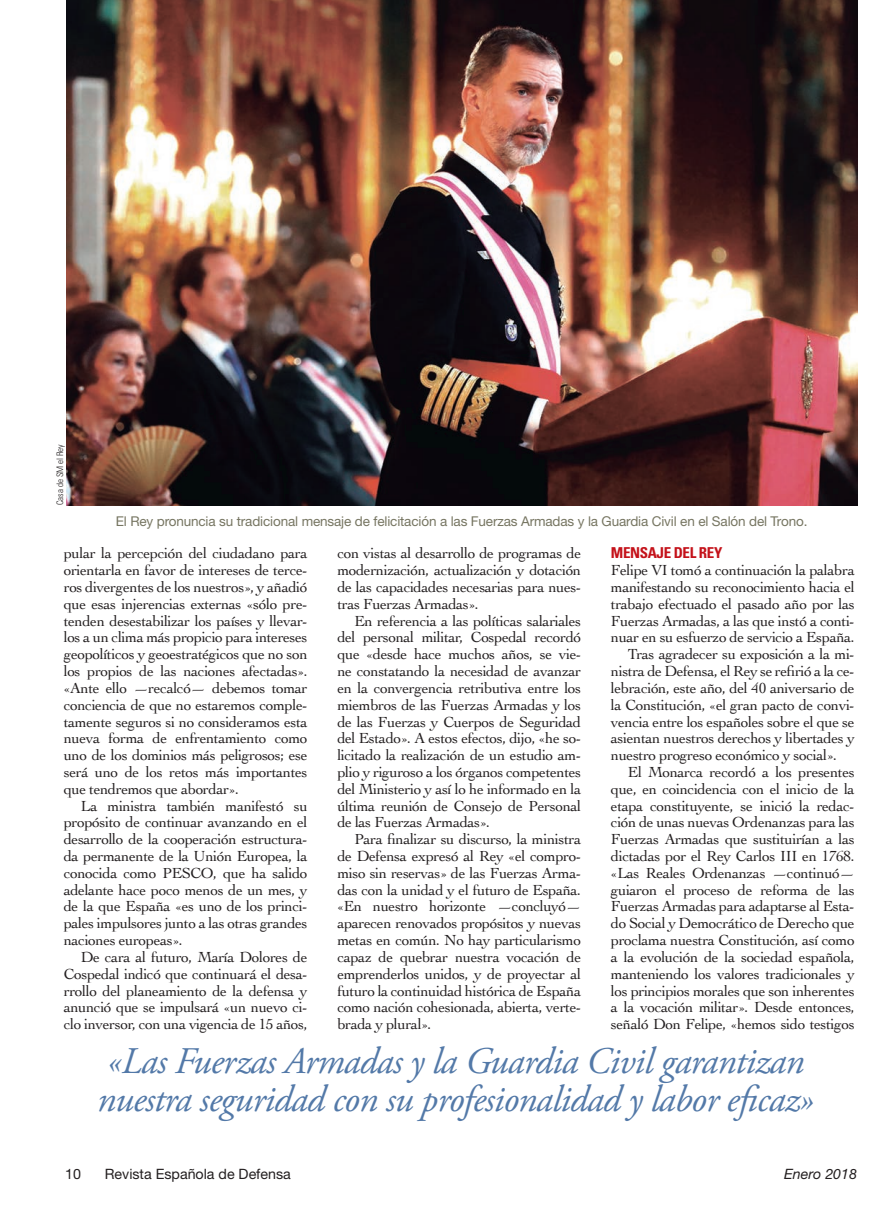
<style>
.page{position:relative;width:893px;height:1217px;background:#fff}
.page>*{position:absolute;margin:0;border:0;box-sizing:border-box;transform-origin:0 0}
.t1{font:italic 37.5px/37.5px "Adobe Garamond Pro";letter-spacing:-.02em;color:#5379a8}
.t2{font:15.3px/16.8px "Cochin";letter-spacing:-.025em;color:#231f20;text-align:justify}
.t3{font:700 condensed 15px "Univers";letter-spacing:-.025em;color:#c4121a}
.t4{font:14.25px "Helvetica Neue";color:#231f20}
.t5{font:italic 14.25px "Helvetica Neue";color:#231f20}
.t6{font:13.5px "Helvetica Neue";letter-spacing:-.01em;color:#767561}
.t7{font:300 condensed 9px "Univers";letter-spacing:-.005em;color:#231f20}
</style>
<div class="page">
<img style="left:66px;top:0;width:791px;height:505px">
<p class="t7" style="left:54px;top:505px;width:62px;rotate:-90deg">Casa de SM el Rey</p>
<p class="t6" style="left:116px;top:512px;width:693px">El Rey pronuncia su tradicional mensaje de felicitación a las Fuerzas Armadas y la Guardia Civil en el Salón del Trono.</p>
<p class="t2" style="left:337px;top:544px;width:245px">con vistas al desarrollo de programas de modernización, actualización y dotación de las capacidades necesarias para nues&shy;tras Fuerzas Armadas».</p>
<p class="t2" style="left:337px;top:611px;width:245px;text-indent:17px">En referencia a las políticas salariales del personal militar, Cospedal recordó que «desde hace muchos años, se vie&shy;ne constatando la necesidad de avanzar en la convergencia retributiva entre los miembros de las Fuerzas Armadas y los de las Fuerzas y Cuerpos de Seguridad del Estado». A estos efectos, dijo, «he so&shy;licitado la realización de un estudio am&shy;plio y riguroso a los órganos competentes del Ministerio y así lo he informado en la última reunión de Consejo de Personal de las Fuerzas Armadas».</p>
<p class="t2" style="left:337px;top:830px;width:245px;text-indent:17px">Para finalizar su discurso, la ministra de Defensa expresó al Rey «el compro&shy;miso sin reservas» de las Fuerzas Arma&shy;das con la unidad y el futuro de España. «En nuestro horizonte —concluyó— aparecen renovados propósitos y nuevas metas en común. No hay particularismo capaz de quebrar nuestra vocación de emprenderlos unidos, y de proyectar al futuro la continuidad histórica de España como nación cohesionada, abierta, verte&shy;brada y plural».</p>
<h1 class="t1" style="left:97px;top:1043px;width:719px">«Las Fuerzas Armadas y la Guardia Civil garantizan nuestra seguridad con su profesionalidad y labor eficaz»</h1>
<p class="t3" style="left:611px;top:543px;width:113px">MENSAJE DEL REY</p>
<p class="t2" style="left:611px;top:561px;width:245px">Felipe VI tomó a continuación la palabra</p>
<p class="t2" style="left:611px;top:578px;width:245px">manifestando su reconocimiento hacia el</p>
<p class="t2" style="left:611px;top:594px;width:245px">trabajo efectuado el pasado año por las</p>
<p class="t2" style="left:611px;top:611px;width:245px">Fuerzas Armadas, a las que instó a conti-</p>
<p class="t2" style="left:611px;top:628px;width:245px">nuar en su esfuerzo de servicio a España.</p>
<p class="t2" style="left:628px;top:645px;width:228px">Tras agradecer su exposición a la mi-</p>
<p class="t2" style="left:611px;top:662px;width:245px">nistra de Defensa, el Rey se refirió a la ce-</p>
<p class="t2" style="left:611px;top:678px;width:245px">lebración, este año, del 40 aniversario de</p>
<p class="t2" style="left:611px;top:695px;width:245px">la Constitución, «el gran pacto de convi-</p>
<p class="t2" style="left:611px;top:712px;width:245px">vencia entre los españoles sobre el que se</p>
<p class="t2" style="left:611px;top:729px;width:245px">asientan nuestros derechos y libertades y</p>
<p class="t2" style="left:611px;top:746px;width:228px">nuestro progreso económico y social».</p>
<p class="t2" style="left:628px;top:762px;width:228px">El Monarca recordó a los presentes</p>
<p class="t2" style="left:611px;top:779px;width:245px">que, en coincidencia con el inicio de la</p>
<p class="t2" style="left:611px;top:796px;width:245px">etapa constituyente, se inició la redac-</p>
<p class="t2" style="left:611px;top:813px;width:245px">ción de unas nuevas Ordenanzas para las</p>
<p class="t2" style="left:611px;top:830px;width:245px">Fuerzas Armadas que sustituirían a las</p>
<p class="t2" style="left:611px;top:846px;width:245px">dictadas por el Rey Carlos III en 1768.</p>
<p class="t2" style="left:611px;top:863px;width:245px">«Las Reales Ordenanzas —continuó—</p>
<p class="t2" style="left:611px;top:880px;width:245px">guiaron el proceso de reforma de las</p>
<p class="t2" style="left:611px;top:897px;width:245px">Fuerzas Armadas para adaptarse al Esta-</p>
<p class="t2" style="left:611px;top:914px;width:245px">do Social y Democrático de Derecho que</p>
<p class="t2" style="left:611px;top:930px;width:245px">proclama nuestra Constitución, así como</p>
<p class="t2" style="left:611px;top:947px;width:245px">a la evolución de la sociedad española,</p>
<p class="t2" style="left:611px;top:964px;width:245px">manteniendo los valores tradicionales y</p>
<p class="t2" style="left:611px;top:981px;width:245px">los principios morales que son inherentes</p>
<p class="t2" style="left:611px;top:998px;width:245px">a la vocación militar». Desde entonces,</p>
<p class="t2" style="left:611px;top:1014px;width:245px">señaló Don Felipe, «hemos sido testigos</p>
<p class="t2" style="left:64px;top:544px;width:245px">pular la percepción del ciudadano para orientarla en favor de intereses de terce&shy;ros divergentes de los nuestros», y añadió que esas injerencias externas «sólo pre&shy;tenden desestabilizar los países y llevar&shy;los a un clima más propicio para intereses geopolíticos y geoestratégicos que no son los propios de las naciones afectadas». «Ante ello —recalcó— debemos tomar conciencia de que no estaremos comple&shy;tamente seguros si no consideramos esta nueva forma de enfrentamiento como uno de los dominios más peligrosos; ese será uno de los retos más importantes que tendremos que abordar».</p>
<p class="t2" style="left:64px;top:796px;width:245px;text-indent:17px">La ministra también manifestó su propósito de continuar avanzando en el desarrollo de la cooperación estructura&shy;da permanente de la Unión Europea, la conocida como PESCO, que ha salido adelante hace poco menos de un mes, y de la que España «es uno de los princi&shy;pales impulsores junto a las otras grandes naciones europeas».</p>
<p class="t2" style="left:64px;top:947px;width:245px;text-indent:17px">De cara al futuro, María Dolores de Cospedal indicó que continuará el desa&shy;rrollo del planeamiento de la defensa y anunció que se impulsará «un nuevo ci&shy;clo inversor, con una vigencia de 15 años,</p>
<p class="t4" style="left:65px;top:1164px;width:17px">10</p>
<p class="t4" style="left:105px;top:1164px;width:188px">Revista Española de Defensa</p>
<p class="t5" style="left:784px;top:1164px;width:74px">Enero 2018</p>
</div>
